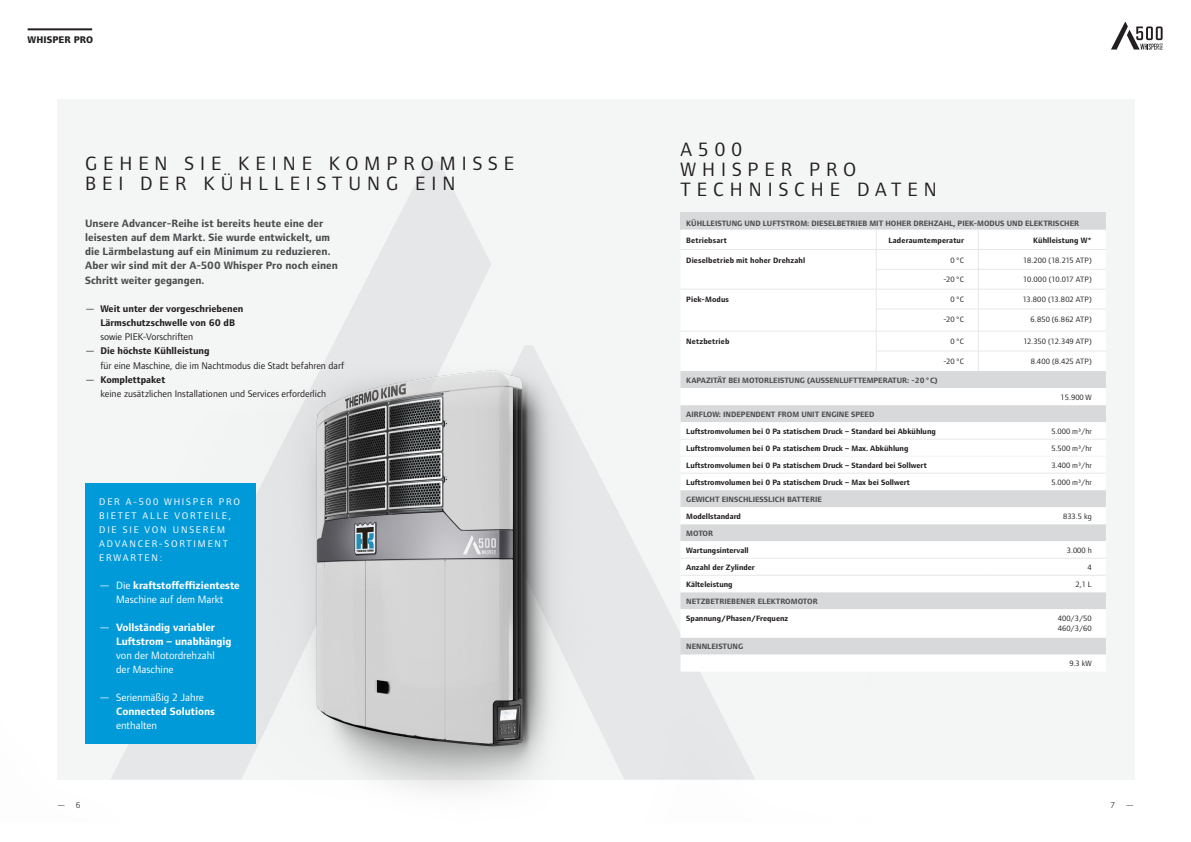
<style>
.page{position:relative;width:1191px;height:842px;background:#fff}
.page>*{position:absolute;margin:0;border:0;box-sizing:border-box;transform-origin:0 0}
.ADVANCER_Titel{font:20px/20px "Foundry Form Sans";letter-spacing:.3em;color:#231f20}
.ADVANCER_Intro{font:700 11px/14.2px "Foundry Form Sans";letter-spacing:.005em;color:#4b4c4d}
.ADVANCER_Body{font:11px/14px "Foundry Form Sans";color:#fff;text-align:center}
.ADVANCER_Body-2{font:700 11px/14px "Foundry Form Sans";color:#fff}
.ADVANCER_Body-3{font:10px/14.2px "Foundry Form Sans";color:#231f20}
.ADVANCER_Tussen{font:10px/14px "Foundry Form Sans";letter-spacing:.18em;color:#fff}
.ADVANCER_Body-4{font:700 10px/14.2px "Foundry Form Sans";color:#231f20}
.t1{font:800 10px "Foundry Form Sans";letter-spacing:.01em;color:#231f20}
.t2{font:9px "Foundry Form Sans";color:#4b4c4d}
.t3{font:700 8px "Foundry Form Sans";color:#231f20}
.t4{font:700 8px "Foundry Form Sans";color:#4b4c4d}
.t5{font:8px "Foundry Form Sans";color:#231f20}
.t6{font:8px "Foundry Form Sans";letter-spacing:-.03em;color:#231f20}
.t7{font:8px "Foundry Form Sans";letter-spacing:-.025em;color:#231f20}
.s1{font-weight:400}
.s2{font-weight:700}
</style>
<div class="page">
<hr style="left:28px;top:28px;width:64px;height:2px;background:#231f20">
<svg style="left:1111px;top:22px;width:51px;height:28px"></svg>
<div style="left:57px;top:99px;width:1077px;height:681px;background:#f4f5f5"></div>
<svg style="left:343px;top:162px;width:412px;height:163px"></svg>
<img style="left:111px;top:325px;width:643px;height:467px">
<div style="left:85px;top:483px;width:170px;height:261px;background:#009ad9"></div>
<div style="left:680px;top:213px;width:426px;height:17px;background:#d8d9db"></div>
<div style="left:680px;top:230px;width:425px;height:141px;background:#fff"></div>
<hr style="left:680px;top:249px;width:196px;height:1px;background:#e6e7e9">
<hr style="left:876px;top:249px;width:102px;height:1px;background:#e6e7e9">
<hr style="left:978px;top:249px;width:128px;height:1px;background:#e6e7e9">
<hr style="left:876px;top:269px;width:102px;height:1px;background:#e6e7e9">
<hr style="left:978px;top:269px;width:128px;height:1px;background:#e6e7e9">
<hr style="left:680px;top:289px;width:196px;height:1px;background:#e6e7e9">
<hr style="left:876px;top:289px;width:102px;height:1px;background:#e6e7e9">
<hr style="left:978px;top:289px;width:128px;height:1px;background:#e6e7e9">
<hr style="left:876px;top:309px;width:102px;height:1px;background:#e6e7e9">
<hr style="left:978px;top:309px;width:128px;height:1px;background:#e6e7e9">
<hr style="left:680px;top:331px;width:196px;height:1px;background:#e6e7e9">
<hr style="left:876px;top:331px;width:102px;height:1px;background:#e6e7e9">
<hr style="left:978px;top:331px;width:128px;height:1px;background:#e6e7e9">
<hr style="left:876px;top:351px;width:102px;height:1px;background:#e6e7e9">
<svg style="left:876px;top:230px;width:1px;height:141px"></svg>
<hr style="left:978px;top:351px;width:128px;height:1px;background:#e6e7e9">
<svg style="left:978px;top:230px;width:1px;height:141px"></svg>
<div style="left:680px;top:371px;width:426px;height:17px;background:#d8d9db"></div>
<svg style="left:680px;top:388px;width:426px;height:284px;fill:#fff"></svg>
<hr style="left:680px;top:456px;width:304px;height:1px;background:#f2f3f4">
<hr style="left:984px;top:456px;width:122px;height:1px;background:#f2f3f4">
<hr style="left:680px;top:558px;width:304px;height:1px;background:#e6e7e9">
<hr style="left:984px;top:558px;width:122px;height:1px;background:#e6e7e9">
<hr style="left:680px;top:575px;width:304px;height:1px;background:#e6e7e9">
<hr style="left:984px;top:575px;width:122px;height:1px;background:#e6e7e9">
<hr style="left:680px;top:439px;width:304px;height:1px;background:#e6e7e9">
<hr style="left:984px;top:439px;width:122px;height:1px;background:#e6e7e9">
<hr style="left:680px;top:473px;width:304px;height:1px;background:#e6e7e9">
<hr style="left:984px;top:473px;width:122px;height:1px;background:#e6e7e9">
<p class="t1" style="left:28px;top:34px;width:67px">WHISPER PRO</p>
<p class="ADVANCER_Titel" style="left:85px;top:153px;width:430px">GEHEN SIE KEINE KOMPROMISSE<br>BEI DER KÜHLLEISTUNG EIN</p>
<p class="ADVANCER_Intro" style="left:85px;top:216px;width:254px">Unsere Advancer-Reihe ist bereits heute eine der leisesten auf dem Markt. Sie wurde entwickelt, um die Lärmbelastung auf ein Minimum zu reduzieren.<br>Aber wir sind mit der A-500 Whisper Pro noch einen Schritt weiter gegangen.</p>
<p class="ADVANCER_Body-4" style="left:100px;top:302px;width:144px;text-indent:-15px"><span class="s1">—</span> Weit unter der vorgeschriebenen<br>Lärmschutzschwelle von 60 dB <span class="s1">sowie PIEK-Vorschriften</span></p>
<p class="ADVANCER_Body-3" style="left:100px;top:344px;width:245px;text-indent:-15px">— <span class="s2">Die höchste Kühlleistung<br></span>für eine Maschine, die im Nachtmodus die Stadt befahren darf</p>
<p class="ADVANCER_Body-3" style="left:100px;top:372px;width:227px;text-indent:-15px">— <span class="s2">Komplettpaket<br></span>keine zusätzlichen Installationen und Services erforderlich</p>
<p class="ADVANCER_Tussen" style="left:99px;top:495px;width:142px">DER A-500 WHISPER PRO<br>BIETET ALLE VORTEILE,<br>DIE SIE VON UNSEREM<br>ADVANCER-SORTIMENT<br>ERWARTEN:</p>
<p class="ADVANCER_Body" style="left:99px;top:578px;width:142px">— Die <span class="s2">kraftstoffeffizienteste<br></span>Maschine auf dem Markt</p>
<p class="ADVANCER_Body-2" style="left:116px;top:620px;width:117px;text-indent:-17px"><span class="s1">—</span> Vollständig variabler<br>Luftstrom – unabhängig <span class="s1">von der Motordrehzahl<br>der Maschine</span></p>
<p class="ADVANCER_Body" style="left:116px;top:690px;width:100px;text-align:left;text-indent:-17px">— Serienmäßig 2 Jahre<br><span class="s2">Connected Solutions </span>enthalten</p>
<p class="ADVANCER_Titel" style="left:680px;top:139px;width:258px">A500<br>WHISPER PRO<br>TECHNISCHE DATEN</p>
<p class="t4" style="left:686px;top:218px;width:394px">KÜHLLEISTUNG UND LUFTSTROM: DIESELBETRIEB MIT HOHER DREHZAHL, PIEK-MODUS UND ELEKTRISCHER</p>
<p class="t3" style="left:686px;top:235px;width:42px">Betriebsart</p>
<p class="t3" style="left:888px;top:235px;width:77px">Laderaumtemperatur</p>
<p class="t3" style="left:1033px;top:235px;width:60px">Kühlleistung W*</p>
<p class="t3" style="left:686px;top:255px;width:120px">Dieselbetrieb mit hoher Drehzahl</p>
<p class="t5" style="left:950px;top:255px;width:15px">0 °C</p>
<p class="t6" style="left:1023px;top:255px;width:70px">18.200 (18.215 ATP)</p>
<p class="t5" style="left:943px;top:275px;width:22px">-20 °C</p>
<p class="t7" style="left:1023px;top:275px;width:70px">10.000 (10.017 ATP)</p>
<p class="t3" style="left:686px;top:295px;width:44px">Piek-Modus</p>
<p class="t5" style="left:950px;top:295px;width:15px">0 °C</p>
<p class="t5" style="left:1022px;top:295px;width:70px">13.800 (13.802 ATP)</p>
<p class="t5" style="left:943px;top:315px;width:22px">-20 °C</p>
<p class="t5" style="left:1030px;top:315px;width:63px">6.850 (6.862 ATP)</p>
<p class="t3" style="left:686px;top:337px;width:45px">Netzbetrieb</p>
<p class="t5" style="left:950px;top:337px;width:15px">0 °C</p>
<p class="t5" style="left:1023px;top:337px;width:70px">12.350 (12.349 ATP)</p>
<p class="t5" style="left:943px;top:357px;width:22px">-20 °C</p>
<p class="t5" style="left:1030px;top:357px;width:63px">8.400 (8.425 ATP)</p>
<p class="t4" style="left:686px;top:375px;width:253px">KAPAZITÄT BEI MOTORLEISTUNG (AUSSENLUFTTEMPERATUR: -20 °C)</p>
<p class="t5" style="left:1060px;top:392px;width:33px">15.900 W</p>
<p class="t4" style="left:686px;top:409px;width:190px">AIRFLOW: INDEPENDENT FROM UNIT ENGINE SPEED</p>
<p class="t3" style="left:686px;top:426px;width:251px">Luftstromvolumen bei 0 Pa statischem Druck – Standard bei Abkühlung</p>
<p class="t5" style="left:1051px;top:426px;width:42px">5.000 m3/hr</p>
<p class="t3" style="left:686px;top:443px;width:224px">Luftstromvolumen bei 0 Pa statischem Druck – Max. Abkühlung</p>
<p class="t5" style="left:1051px;top:443px;width:42px">5.500 m3/hr</p>
<p class="t3" style="left:686px;top:460px;width:242px">Luftstromvolumen bei 0 Pa statischem Druck – Standard bei Sollwert</p>
<p class="t5" style="left:1051px;top:460px;width:42px">3.400 m3/hr</p>
<p class="t3" style="left:686px;top:477px;width:225px">Luftstromvolumen bei 0 Pa statischem Druck – Max bei Sollwert</p>
<p class="t5" style="left:1051px;top:477px;width:42px">5.000 m3/hr</p>
<p class="t4" style="left:686px;top:494px;width:137px">GEWICHT EINSCHLIESSLICH BATTERIE</p>
<p class="t3" style="left:686px;top:511px;width:56px">Modellstandard</p>
<p class="t5" style="left:1063px;top:511px;width:30px">833.5 kg</p>
<p class="t4" style="left:686px;top:528px;width:28px">MOTOR</p>
<p class="t3" style="left:686px;top:545px;width:64px">Wartungsintervall</p>
<p class="t5" style="left:1066px;top:545px;width:26px">3.000 h</p>
<p class="t3" style="left:686px;top:562px;width:70px">Anzahl der Zylinder</p>
<p class="t5" style="left:1087px;top:562px;width:6px">4</p>
<p class="t3" style="left:686px;top:579px;width:48px">Kälteleistung</p>
<p class="t5" style="left:1075px;top:579px;width:18px">2,1 L</p>
<p class="t4" style="left:686px;top:596px;width:133px">NETZBETRIEBENER ELEKTROMOTOR</p>
<p class="t3" style="left:686px;top:613px;width:104px">Spannung/Phasen/Frequenz</p>
<p class="t5" style="left:1058px;top:613px;width:35px">400/3/50</p>
<p class="t5" style="left:1058px;top:623px;width:35px">460/3/60</p>
<p class="t4" style="left:686px;top:642px;width:59px">NENNLEISTUNG</p>
<p class="t5" style="left:1069px;top:659px;width:24px">9.3 kW</p>
<p class="t2" style="left:57px;top:800px;width:25px">— 6</p>
<p class="t2" style="left:1110px;top:800px;width:25px">7 —</p>
</div>
